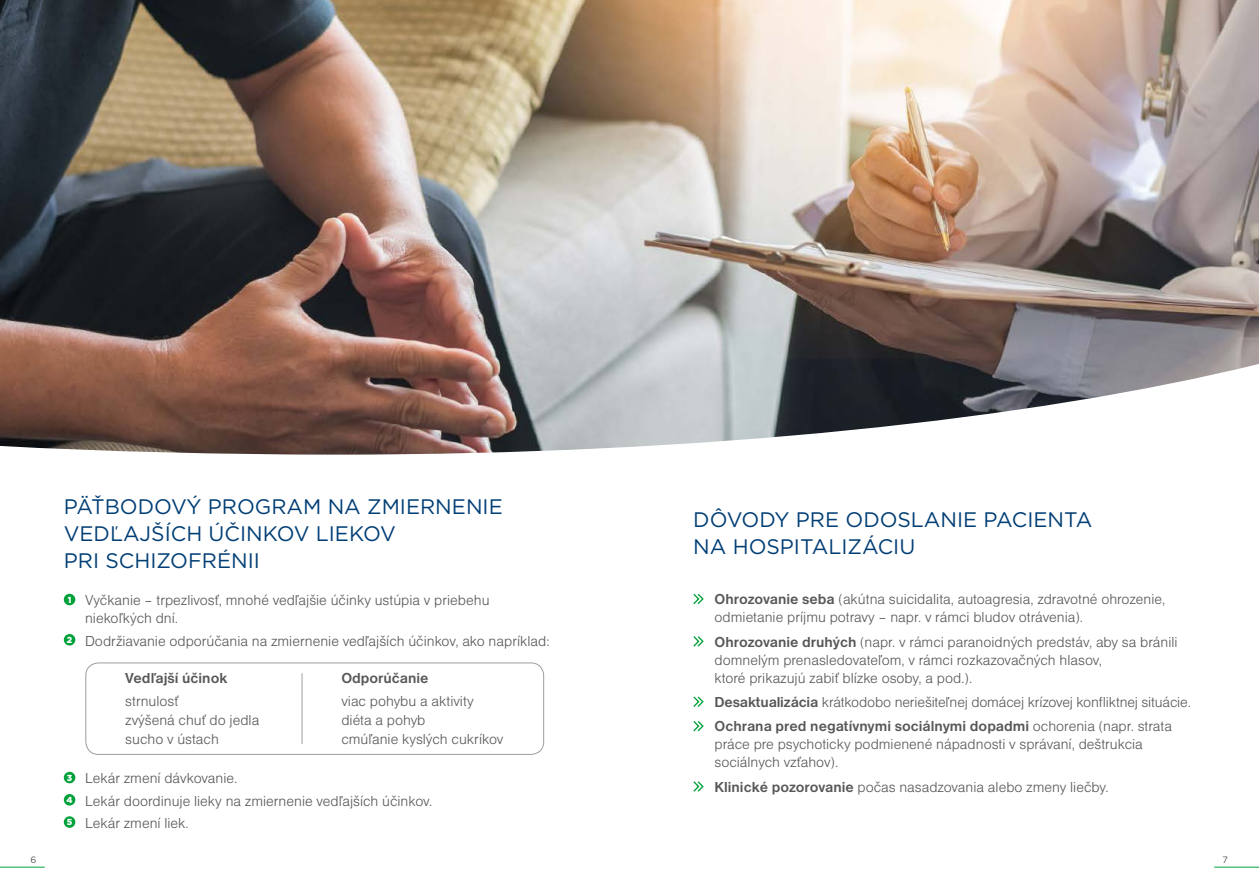
<style>
.page{position:relative;width:1259px;height:893px;background:#fff}
.page>*{position:absolute;margin:0;border:0;box-sizing:border-box;transform-origin:0 0}
.t1{font:21px/27px "Gotham";color:#003e75}
.t2{font:15px/18px "Nimbus Sans DOT Ligh";color:#575756}
.t3{font:700 15px "Nimbus Sans DOT";color:#575756}
.t4{font:9.15px "Gotham";color:#575756}
.s1{font-family:"Nimbus Sans DOT";font-weight:700}
.s2{font-family:"Nimbus Sans DOT Ligh";font-weight:400}
</style>
<div class="page">
<svg style="left:0;top:866px;width:45px;height:2px"></svg>
<svg style="left:1214px;top:866px;width:45px;height:2px"></svg>
<div style="left:64px;top:594px;width:11px;height:11px;background:#00a13a;border-radius:50%"></div>
<div style="left:64px;top:634px;width:11px;height:11px;background:#00a13a;border-radius:50%"></div>
<div style="left:64px;top:772px;width:11px;height:11px;background:#00a13a;border-radius:50%"></div>
<div style="left:64px;top:794px;width:11px;height:12px;background:#00a13a;border-radius:50%"></div>
<div style="left:64px;top:816px;width:11px;height:12px;background:#00a13a;border-radius:50%"></div>
<hr style="left:302px;top:673px;width:1px;height:71px;background:#9d9d9c">
<div style="left:85px;top:662px;width:459px;height:93px;border:1px solid #9d9d9c;border-radius:13px"></div>
<svg style="left:693px;top:593px;width:11px;height:12px"></svg>
<svg style="left:693px;top:636px;width:11px;height:11px"></svg>
<svg style="left:693px;top:696px;width:11px;height:11px"></svg>
<svg style="left:693px;top:721px;width:11px;height:11px"></svg>
<svg style="left:693px;top:781px;width:11px;height:11px"></svg>
<img style="left:0;top:0;width:1259px;height:455px">
<h1 class="t1" style="left:64px;top:493px;width:440px">PÄŤBODOVÝ PROGRAM NA ZMIERNENIE<br>VEDĽAJŠÍCH ÚČINKOV LIEKOV<br>PRI SCHIZOFRÉNII</h1>
<p class="t2" style="left:85px;top:591px;width:406px;text-indent:-17px"><sup>1</sup> Vyčkanie – trpezlivosť, mnohé vedľajšie účinky ustúpia v priebehu niekoľkých dní.</p>
<p class="t2" style="left:67px;top:631px;width:484px"><sup>2</sup> Dodržiavanie odporúčania na zmiernenie vedľajších účinkov, ako napríklad:</p>
<p class="t3" style="left:125px;top:673px;width:104px">Vedľajší účinok</p>
<p class="t3" style="left:341px;top:673px;width:89px">Odporúčanie</p>
<p class="t2" style="left:125px;top:691px;width:55px">strnulosť</p>
<p class="t2" style="left:341px;top:691px;width:134px">viac pohybu a aktivity</p>
<p class="t2" style="left:125px;top:711px;width:136px">zvýšená chuť do jedla</p>
<p class="t2" style="left:341px;top:711px;width:86px">diéta a pohyb</p>
<p class="t2" style="left:125px;top:730px;width:95px">sucho v ústach</p>
<p class="t2" style="left:341px;top:730px;width:163px">cmúľanie kyslých cukríkov</p>
<p class="t2" style="left:67px;top:767px;width:367px;line-height:22.2px"><sup>3</sup> Lekár zmení dávkovanie.<br><sup>4</sup> Lekár doordinuje lieky na zmiernenie vedľajších účinkov.<br><sup>5</sup> Lekár zmení liek.</p>
<h1 class="t1" style="left:693px;top:506px;width:401px">DÔVODY PRE ODOSLANIE PACIENTA<br>NA HOSPITALIZÁCIU</h1>
<p class="t2" style="left:714px;top:590px;width:452px"><span class="s1">Ohrozovanie seba</span> (akútna suicidalita, autoagresia, zdravotné ohrozenie, odmietanie príjmu potravy – napr. v rámci bludov otrávenia).</p>
<p class="t2" style="left:714px;top:632px;width:464px"><span class="s1">Ohrozovanie druhých</span> (napr. v rámci paranoidných predstáv, aby sa bránili domnelým prenasledovateľom, v rámci rozkazovačných hlasov,<br>ktoré prikazujú zabiť blízke osoby, a pod.).</p>
<p class="t2" style="left:714px;top:693px;width:478px"><span class="s1">Desaktualizácia</span> krátkodobo neriešiteľnej domácej krízovej konfliktnej situácie.</p>
<p class="t3" style="left:714px;top:721px;width:459px">Ochrana pred negatívnymi sociálnymi dopadmi <span class="s2">ochorenia (napr. strata</span></p>
<p class="t2" style="left:714px;top:735px;width:430px">práce pre psychoticky podmienené nápadnosti v správaní, deštrukcia sociálnych vzťahov).</p>
<p class="t2" style="left:714px;top:778px;width:396px"><span class="s1">Klinické pozorovanie</span> počas nasadzovania alebo zmeny liečby.</p>
<p class="t4" style="left:31px;top:854px;width:7px">6</p>
<p class="t4" style="left:1222px;top:854px;width:7px">7</p>
</div>
